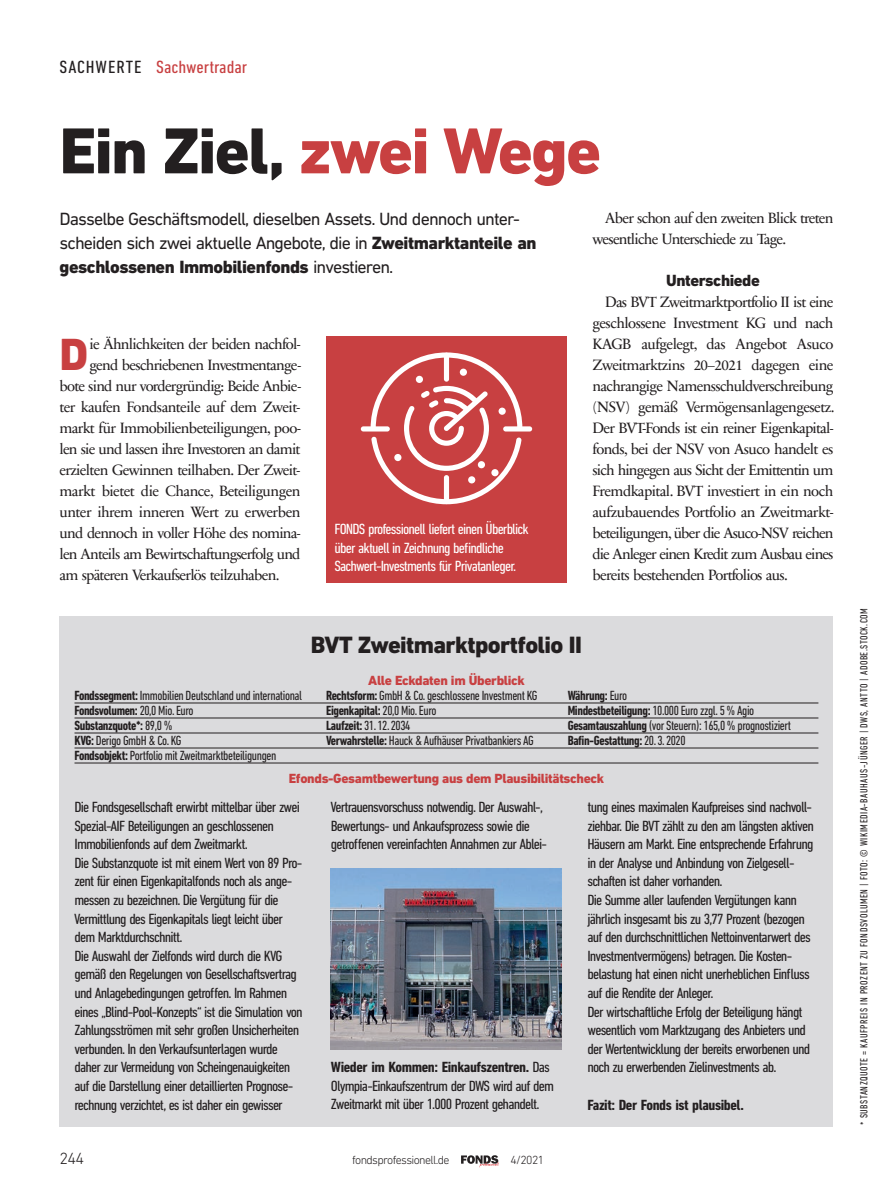
<style>
.page{position:relative;width:893px;height:1191px;background:#fff}
.page>*{position:absolute;margin:0;border:0;box-sizing:border-box;transform-origin:0 0}
.t1{font:800 66px "DIN Next LT Pro";letter-spacing:-.025em;color:#231f20}
.t2{font:800 45.9px "DIN Next LT Pro";color:#c84041}
.t3{font:800 24px "DIN Next LT Pro";letter-spacing:-.025em;color:#231f20}
.t4{font:18px/24px "DIN Next LT Pro";letter-spacing:-.05em;color:#231f20}
.t5{font:condensed 18px "DIN Next LT Pro";color:#c84041;scale:1.11 1}
.t6{font:800 16.5px "DIN Next LT Pro";letter-spacing:-.025em;color:#231f20}
.t7{font:300 16.5px "DIN Next LT Pro";color:#231f20}
.t8{font:condensed 15px/18.6px "DIN Next LT Pro";letter-spacing:-.05em;color:#231f20;scale:1.11 1}
.t9{font:15px/21px "Sabon Next LT";letter-spacing:-.05em;color:#231f20}
.t10{font:condensed 15px/18.6px "DIN Next LT Pro";letter-spacing:-.05em;color:#fff;scale:1.11 1}
.t11{font:700 condensed 15px "DIN Next LT Pro";letter-spacing:-.025em;color:#231f20;scale:1.11 1}
.t12{font:condensed 13.5px "DIN Next LT Pro";letter-spacing:-.03em;color:#231f20}
.t13{font:700 condensed 13.5px "DIN Next LT Pro";letter-spacing:-.03em;color:#231f20}
.t14{font:800 13.5px "DIN Next LT Pro";letter-spacing:-.025em;color:#c84041}
.t15{font:300 12px "DIN Next LT Pro";letter-spacing:-.05em;color:#231f20}
.t16{font:condensed 10.5px "DIN Next LT Pro";letter-spacing:.05em;color:#231f20}
.s1{color:#231f20}
.s2{color:#c84041}
.s3{font-weight:800}
.s4{font-weight:700}
.s5{font-weight:400}
</style>
<div class="page">
<div style="left:326px;top:336px;width:241px;height:246px;background:#c84041"></div>
<div style="left:361px;top:426px;width:29px;height:5px;background:#fff;border-radius:3px"></div>
<div style="left:503px;top:426px;width:29px;height:5px;background:#fff;border-radius:3px"></div>
<svg style="left:371px;top:352px;width:151px;height:152px"></svg>
<div style="left:59px;top:617px;width:774px;height:510px;background:#dbdbdd"></div>
<hr style="left:74px;top:702px;width:744px;height:1px;background:#231f20">
<hr style="left:74px;top:717px;width:744px;height:1px;background:#231f20">
<hr style="left:74px;top:732px;width:744px;height:1px;background:#231f20">
<hr style="left:74px;top:747px;width:744px;height:1px;background:#231f20">
<hr style="left:74px;top:762px;width:744px;height:1px;background:#231f20">
<img style="left:331px;top:869px;width:231px;height:180px">
<svg style="left:461px;top:1155px;width:38px;height:12px"></svg>
<p class="t5" style="left:60px;top:61px;width:171px"><span class="s1">SACHWERTE</span> Sachwertradar</p>
<h1 class="t1" style="left:60px;top:128px;width:543px">Ein Ziel, <span class="s2">zwei Wege</span></h1>
<p class="t4" style="left:60px;top:208px;width:478px">Dasselbe Geschäftsmodell, dieselben Assets. Und dennoch unter&shy;scheiden sich zwei aktuelle Angebote, die in <span class="s3">Zweitmarktanteile an geschlossenen Immobilienfonds</span> investieren.</p>
<p class="t9" style="left:592px;top:206px;width:242px;text-indent:13px">Aber schon auf den zweiten Blick treten wesentliche Unterschiede zu Tage.</p>
<p class="t6" style="left:666px;top:275px;width:95px">Unterschiede</p>
<p class="t9" style="left:592px;top:290px;width:243px;text-align:justify;text-indent:13px">Das BVT Zweitmarktportfolio II ist eine geschlossene Investment KG und nach KAGB aufgelegt, das Angebot Asuco Zweitmarktzins 20–2021 dagegen eine nachrangige Namensschuldverschreibung (NSV) gemäß Vermögensanlagengesetz.<br>Der BVT-Fonds ist ein reiner Eigenkapital&shy;fonds, bei der NSV von Asuco handelt es sich hingegen aus Sicht der Emittentin um Fremdkapital. BVT investiert in ein noch aufzubauendes Portfolio an Zweitmarkt - beteiligungen, über die Asuco-NSV reichen die Anleger einen Kredit zum Ausbau eines bereits bestehenden Portfolios aus.</p>
<h2 class="t2" style="left:60px;top:339px;width:30px">D</h2>
<p class="t9" style="left:90px;top:332px;width:212px">ie Ähnlichkeiten der beiden nachfol-</p>
<p class="t9" style="left:90px;top:353px;width:213px">gend beschriebenen Investmentange-</p>
<p class="t9" style="left:60px;top:374px;width:243px">bote sind nur vordergründig: Beide Anbie-</p>
<p class="t9" style="left:60px;top:395px;width:242px">ter kaufen Fondsanteile auf dem Zweit-</p>
<p class="t9" style="left:60px;top:416px;width:243px">markt für Immobilienbeteiligungen, poo-</p>
<p class="t9" style="left:60px;top:437px;width:242px">len sie und lassen ihre Investoren an damit</p>
<p class="t9" style="left:60px;top:458px;width:242px">erzielten Gewinnen teilhaben. Der Zweit-</p>
<p class="t9" style="left:60px;top:479px;width:242px">markt bietet die Chance, Beteiligungen</p>
<p class="t9" style="left:60px;top:500px;width:242px">unter ihrem inneren Wert zu erwerben</p>
<p class="t9" style="left:60px;top:521px;width:242px">und dennoch in voller Höhe des nomina-</p>
<p class="t9" style="left:60px;top:542px;width:242px">len Anteils am Bewirtschaftungserfolg und</p>
<p class="t9" style="left:60px;top:563px;width:221px">am späteren Verkaufserlös teilzuhaben.</p>
<p class="t10" style="left:334px;top:521px;width:176px">FONDS professionell liefert einen Überblick über aktuell in Zeichnung befindliche<br>Sachwert-Investments für Privatanleger.</p>
<h3 class="t3" style="left:311px;top:636px;width:273px">BVT Zweitmarktportfolio II</h3>
<p class="t14" style="left:368px;top:675px;width:158px">Alle Eckdaten im Überblick</p>
<p class="t12" style="left:74px;top:690px;width:229px"><span class="s4">Fondssegment:</span> Immobilien Deutschland und international</p>
<p class="t12" style="left:326px;top:690px;width:213px"><span class="s4">Rechtsform:</span> GmbH &amp; Co. geschlossene Investment KG</p>
<p class="t13" style="left:568px;top:690px;width:61px">Währung: <span class="s5">Euro</span></p>
<p class="t13" style="left:74px;top:705px;width:121px">Fondsvolumen: <span class="s5">20,0 Mio. Euro</span></p>
<p class="t13" style="left:326px;top:705px;width:112px">Eigenkapital: <span class="s5">20,0 Mio. Euro</span></p>
<p class="t12" style="left:568px;top:705px;width:188px"><span class="s4">Mindestbeteiligung:</span> 10.000 Euro zzgl. 5 % Agio</p>
<p class="t13" style="left:74px;top:720px;width:99px">Substanzquote*: <span class="s5">89,0 %</span></p>
<p class="t12" style="left:326px;top:720px;width:86px"><span class="s4">Laufzeit:</span> 31. 12. 2034</p>
<p class="t12" style="left:568px;top:720px;width:225px"><span class="s4">Gesamtauszahlung</span> (vor Steuern): 165,0 % prognostiziert</p>
<p class="t12" style="left:74px;top:735px;width:108px"><span class="s4">KVG:</span> Derigo GmbH &amp; Co. KG</p>
<p class="t12" style="left:326px;top:735px;width:209px"><span class="s4">Verwahrstelle:</span> Hauck &amp; Aufhäuser Privatbankiers AG</p>
<p class="t13" style="left:568px;top:735px;width:119px">Bafin-Gestattung: <span class="s5">20. 3. 2020</span></p>
<p class="t12" style="left:74px;top:750px;width:203px"><span class="s4">Fondsobjekt:</span> Portfolio mit Zweitmarktbeteiligungen</p>
<p class="t14" style="left:289px;top:774px;width:317px">Efonds-Gesamtbewertung aus dem Plausibilitätscheck</p>
<p class="t8" style="left:74px;top:799px;width:208px">Die Fondsgesellschaft erwirbt mittelbar über zwei Spezial-AIF Beteiligungen an geschlossenen Immobilienfonds auf dem Zweitmarkt.<br>Die Substanzquote ist mit einem Wert von 89 Pro&shy;zent für einen Eigenkapitalfonds noch als ange&shy;messen zu bezeichnen. Die Vergütung für die Vermittlung des Eigenkapitals liegt leicht über dem Marktdurchschnitt.<br>Die Auswahl der Zielfonds wird durch die KVG gemäß den Regelungen von Gesellschaftsvertrag und Anlagebedingungen getroffen. Im Rahmen eines „Blind-Pool-Konzepts“ ist die Simulation von Zahlungsströmen mit sehr großen Unsicherheiten verbunden. In den Verkaufsunterlagen wurde daher zur Vermeidung von Scheingenauigkeiten auf die Darstellung einer detaillierten Prognose&shy;rechnung verzichtet, es ist daher ein gewisser</p>
<p class="t8" style="left:331px;top:799px;width:197px">Vertrauensvorschuss notwendig. Der Auswahl-,<br>Bewertungs- und Ankaufsprozess sowie die getroffenen vereinfachten Annahmen zur Ablei-</p>
<p class="t8" style="left:587px;top:799px;width:205px">tung eines maximalen Kaufpreises sind nachvoll&shy;ziehbar. Die BVT zählt zu den am längsten aktiven Häusern am Markt. Eine entsprechende Erfahrung in der Analyse und Anbindung von Zielgesell&shy;schaften ist daher vorhanden.<br>Die Summe aller laufenden Vergütungen kann jährlich insgesamt bis zu 3,77 Prozent (bezogen auf den durchschnittlichen Nettoinventarwert des Investmentvermögens) betragen. Die Kosten - belastung hat einen nicht unerheblichen Einfluss auf die Rendite der Anleger.<br>Der wirtschaftliche Erfolg der Beteiligung hängt wesentlich vom Marktzugang des Anbieters und der Wertentwicklung der bereits erworbenen und noch zu erwerbenden Zielinvestments ab.</p>
<p class="t8" style="left:331px;top:1059px;width:202px"><span class="s4">Wieder im Kommen: Einkaufszentren.</span> Das<br>Olympia-Einkaufszentrum der DWS wird auf dem<br>Zweitmarkt mit über 1.000 Prozent gehandelt.</p>
<p class="t11" style="left:587px;top:1099px;width:142px">Fazit: Der Fonds ist plausibel.</p>
<p class="t7" style="left:60px;top:1148px;width:26px">244</p>
<p class="t15" style="left:352px;top:1152px;width:99px">fondsprofessionell.de</p>
<p class="t15" style="left:510px;top:1152px;width:35px">4/2021</p>
<p class="t16" style="left:860px;top:1124px;width:518px;rotate:-90deg">* SUBSTANZQUOTE = KAUFPREIS IN PROZENT ZU FONDSVOLUMEN | FOTO: © WIKIMEDIA-BAUHAUS-JÜNGER | DWS, ANTTO | ADOBE.STOCK.COM</p>
</div>
